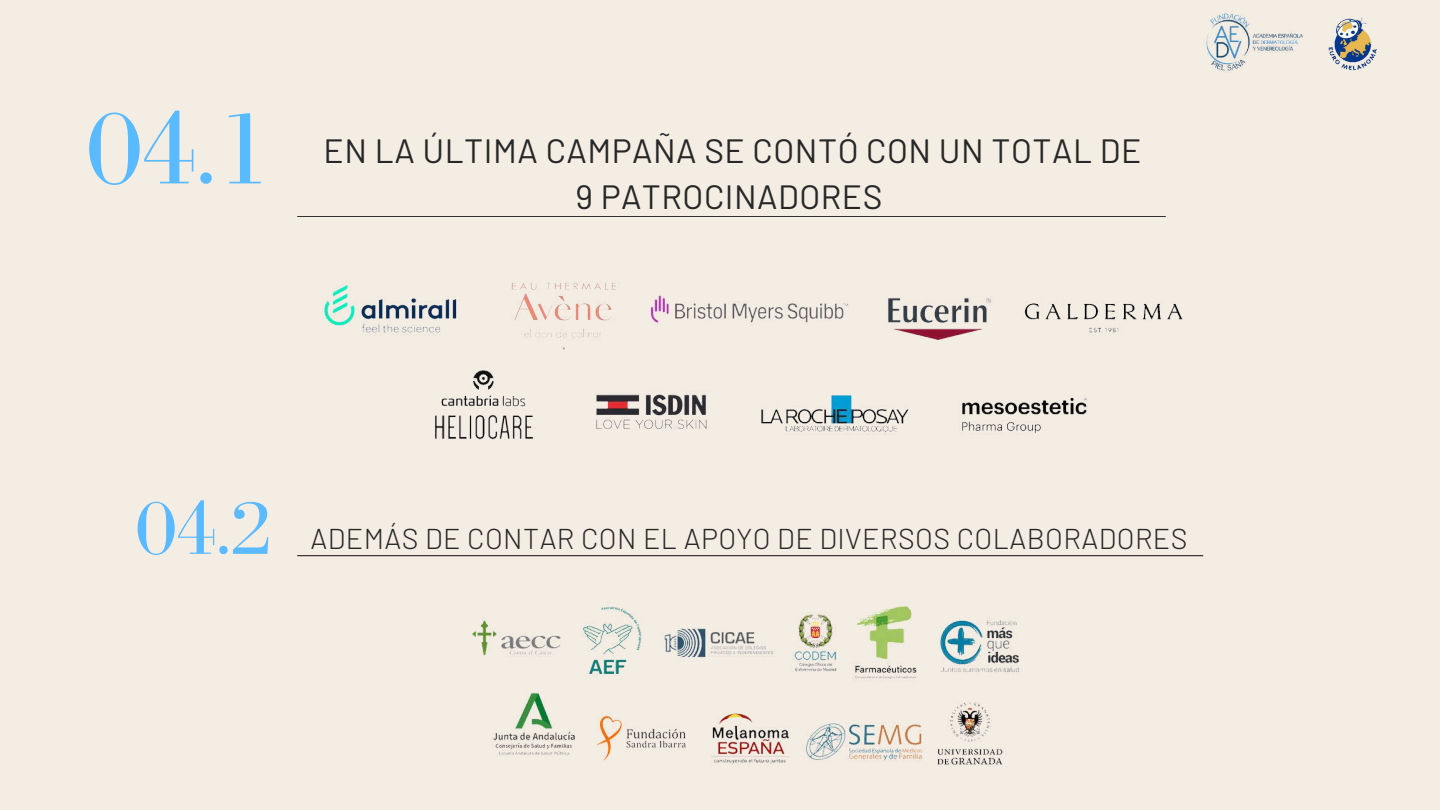
<style>
.page{position:relative;width:1440px;height:810px;background:#f4ede4}
.page>*{position:absolute;margin:0;border:0;box-sizing:border-box;transform-origin:0 0}
.t1{font:105.7px "Bodoni FLF";color:#5abaff}
.t2{font:77.7px "Bodoni FLF";color:#5abaff}
.t3{font:33.6px "Barlow";letter-spacing:.015em;color:#272727}
.t4{font:300 28.6px "Barlow";letter-spacing:.015em;color:#272727}
</style>
<div class="page">
<img style="left:1206px;top:13px;width:97px;height:58px">
<img style="left:1328px;top:17px;width:49px;height:54px">
<img style="left:324px;top:283px;width:858px;height:157px">
<img style="left:472px;top:606px;width:547px;height:160px">
<hr style="left:297px;top:555px;width:906px;height:1px;background:#000">
<hr style="left:297px;top:216px;width:869px;height:1px;background:#000">
<h1 class="t1" style="left:86px;top:91px;width:187px">04.1</h1>
<p class="t3" style="left:324px;top:129px;width:819px">EN LA ÚLTIMA CAMPAÑA SE CONTÓ CON UN TOTAL DE</p>
<p class="t3" style="left:575px;top:175px;width:308px">9 PATROCINADORES</p>
<h2 class="t2" style="left:135px;top:486px;width:138px">04.2</h2>
<p class="t4" style="left:310px;top:520px;width:879px">ADEMÁS DE CONTAR CON EL APOYO DE DIVERSOS COLABORADORES</p>
</div>
